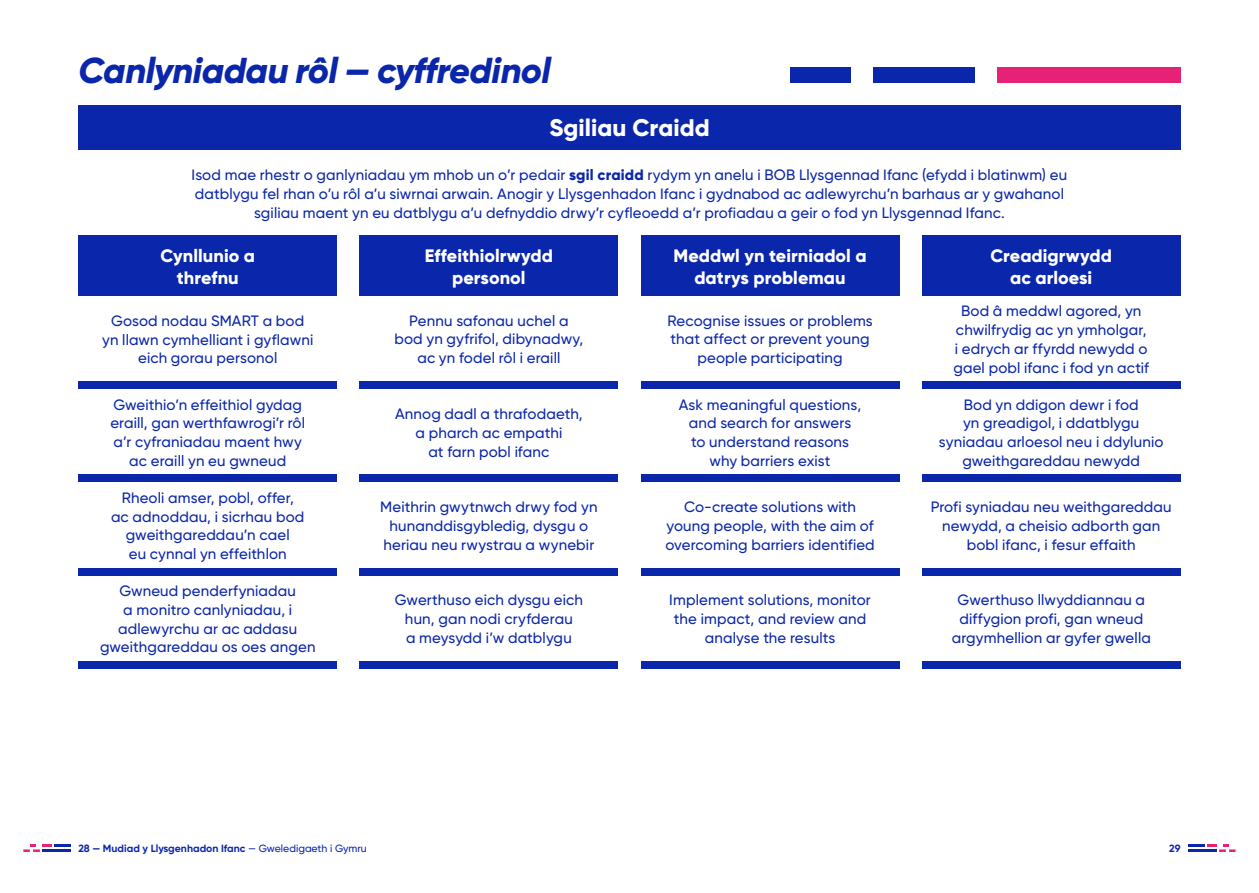
<style>
.page{position:relative;width:1259px;height:893px;background:#fff}
.page>*{position:absolute;margin:0;border:0;box-sizing:border-box;transform-origin:0 0}
.Heading_24_30{font:italic 800 36px "Gilroy";letter-spacing:-.015em;color:#0a26aa}
.Quotee_new_10_10{font:800 24px "Gilroy";letter-spacing:.005em;color:#fff}
.Quotee_new_10_10-2{font:800 18px/22.5px "Gilroy";letter-spacing:.005em;color:#fff;text-align:center}
.Quotee_new_10_10-3{font:500 15px/18.8px "Gilroy";letter-spacing:.01em;color:#0a26aa;text-align:center}
.Page_number_white_7_10{font:700 10.5px "Gilroy";color:#0a26aa}
.s1{font-weight:800}
.s2{font-weight:500}
</style>
<div class="page">
<div style="left:78px;top:105px;width:1102px;height:45px;background:#0a26aa"></div>
<hr style="left:55px;top:844px;width:16px;height:3px;background:#0a26aa">
<hr style="left:43px;top:849px;width:28px;height:3px;background:#0a26aa">
<svg style="left:23px;top:844px;width:29px;height:8px"></svg>
<hr style="left:1188px;top:844px;width:16px;height:3px;background:#0a26aa">
<hr style="left:1188px;top:849px;width:28px;height:3px;background:#0a26aa">
<svg style="left:1207px;top:844px;width:28px;height:8px"></svg>
<div style="left:78px;top:661px;width:259px;height:8px;background:#0a26aa"></div>
<div style="left:78px;top:568px;width:259px;height:7px;background:#0a26aa"></div>
<div style="left:78px;top:475px;width:259px;height:7px;background:#0a26aa"></div>
<div style="left:78px;top:381px;width:259px;height:8px;background:#0a26aa"></div>
<div style="left:359px;top:661px;width:259px;height:8px;background:#0a26aa"></div>
<div style="left:359px;top:568px;width:259px;height:7px;background:#0a26aa"></div>
<div style="left:359px;top:475px;width:259px;height:7px;background:#0a26aa"></div>
<div style="left:359px;top:381px;width:259px;height:8px;background:#0a26aa"></div>
<div style="left:78px;top:236px;width:259px;height:60px;background:#0a26aa"></div>
<div style="left:359px;top:236px;width:259px;height:60px;background:#0a26aa"></div>
<div style="left:873px;top:68px;width:101px;height:14px;background:#0a26aa"></div>
<div style="left:790px;top:68px;width:60px;height:14px;background:#0a26aa"></div>
<div style="left:996px;top:68px;width:184px;height:14px;background:#e72276"></div>
<div style="left:641px;top:661px;width:258px;height:8px;background:#0a26aa"></div>
<div style="left:641px;top:568px;width:258px;height:7px;background:#0a26aa"></div>
<div style="left:641px;top:475px;width:258px;height:7px;background:#0a26aa"></div>
<div style="left:641px;top:381px;width:258px;height:8px;background:#0a26aa"></div>
<div style="left:922px;top:661px;width:258px;height:8px;background:#0a26aa"></div>
<div style="left:922px;top:568px;width:258px;height:7px;background:#0a26aa"></div>
<div style="left:922px;top:475px;width:258px;height:7px;background:#0a26aa"></div>
<div style="left:922px;top:381px;width:258px;height:8px;background:#0a26aa"></div>
<div style="left:641px;top:236px;width:258px;height:60px;background:#0a26aa"></div>
<div style="left:922px;top:236px;width:258px;height:60px;background:#0a26aa"></div>
<p class="Heading_24_30" style="left:78px;top:47px;width:474px">Canlyniadau rôl — cyffredinol</p>
<p class="Quotee_new_10_10" style="left:549px;top:112px;width:162px">Sgiliau Craidd</p>
<p class="Quotee_new_10_10-3" style="left:192px;top:165px;width:877px">Isod mae rhestr o ganlyniadau ym mhob un o’r pedair <span class="s1">sgil craidd</span> rydym yn anelu i BOB Llysgennad Ifanc (efydd i blatinwm) eu datblygu fel rhan o’u rôl a’u siwrnai arwain. Anogir y Llysgenhadon Ifanc i gydnabod ac adlewyrchu’n barhaus ar y gwahanol sgiliau maent yn eu datblygu a’u defnyddio drwy’r cyfleoedd a’r profiadau a geir o fod yn Llysgennad Ifanc.</p>
<p class="Quotee_new_10_10-2" style="left:160px;top:244px;width:96px">Cynllunio a threfnu</p>
<p class="Quotee_new_10_10-2" style="left:425px;top:244px;width:130px">Effeithiolrwydd</p>
<p class="Quotee_new_10_10-2" style="left:452px;top:267px;width:75px">personol</p>
<p class="Quotee_new_10_10-3" style="left:394px;top:311px;width:190px">Pennu safonau uchel a bod yn gyfrifol, dibynadwy, ac yn fodel rôl i eraill</p>
<p class="Quotee_new_10_10-3" style="left:102px;top:311px;width:213px">Gosod nodau SMART a bod yn llawn cymhelliant i gyflawni eich gorau personol</p>
<p class="Quotee_new_10_10-3" style="left:110px;top:395px;width:196px">Gweithio’n effeithiol gydag eraill, gan werthfawrogi’r rôl a’r cyfraniadau maent hwy ac eraill yn eu gwneud</p>
<p class="Quotee_new_10_10-3" style="left:395px;top:404px;width:189px">Annog dadl a thrafodaeth, a pharch ac empathi<br>at farn pobl ifanc</p>
<p class="Quotee_new_10_10-3" style="left:111px;top:488px;width:195px">Rheoli amser, pobl, offer, ac adnoddau, i sicrhau bod gweithgareddau’n cael<br>eu cynnal yn effeithlon</p>
<p class="Quotee_new_10_10-3" style="left:100px;top:581px;width:217px">Gwneud penderfyniadau<br>a monitro canlyniadau, i adlewyrchu ar ac addasu gweithgareddau os oes angen</p>
<p class="Quotee_new_10_10-3" style="left:395px;top:591px;width:190px">Gwerthuso eich dysgu eich hun, gan nodi cryfderau<br>a meysydd i’w datblygu</p>
<p class="Quotee_new_10_10-3" style="left:380px;top:497px;width:219px">Meithrin gwytnwch drwy fod yn hunanddisgybledig, dysgu o heriau neu rwystrau a wynebir</p>
<p class="Quotee_new_10_10-2" style="left:673px;top:244px;width:195px">Meddwl yn teirniadol a datrys problemau</p>
<p class="Quotee_new_10_10-2" style="left:990px;top:244px;width:123px">Creadigrwydd</p>
<p class="Quotee_new_10_10-2" style="left:1010px;top:267px;width:84px">ac arloesi</p>
<p class="Quotee_new_10_10-3" style="left:667px;top:311px;width:207px">Recognise issues or problems that affect or prevent young people participating</p>
<p class="Quotee_new_10_10-3" style="left:679px;top:395px;width:184px">Ask meaningful questions, and search for answers<br>to understand reasons why barriers exist</p>
<p class="Quotee_new_10_10-3" style="left:953px;top:302px;width:197px">Bod â meddwl agored, yn chwilfrydig ac yn ymholgar, i edrych ar ffyrdd newydd o gael pobl ifanc i fod yn actif</p>
<p class="Quotee_new_10_10-3" style="left:939px;top:395px;width:226px">Bod yn ddigon dewr i fod<br>yn greadigol, i ddatblygu syniadau arloesol neu i ddylunio gweithgareddau newydd</p>
<p class="Quotee_new_10_10-3" style="left:665px;top:497px;width:211px">Co-create solutions with young people, with the aim of overcoming barriers identified</p>
<p class="Quotee_new_10_10-3" style="left:930px;top:497px;width:242px">Profi syniadau neu weithgareddau newydd, a cheisio adborth gan bobl ifanc, i fesur effaith</p>
<p class="Quotee_new_10_10-3" style="left:669px;top:591px;width:203px">Implement solutions, monitor the impact, and review and analyse the results</p>
<p class="Quotee_new_10_10-3" style="left:952px;top:591px;width:201px">Gwerthuso llwyddiannau a diffygion profi, gan wneud argymhellion ar gyfer gwella</p>
<p class="Page_number_white_7_10" style="left:78px;top:842px;width:290px">28 — Mudiad y Llysgenhadon Ifanc <span class="s2">— Gweledigaeth i Gymru</span></p>
<p class="Page_number_white_7_10" style="left:1169px;top:842px;width:13px">29</p>
</div>
